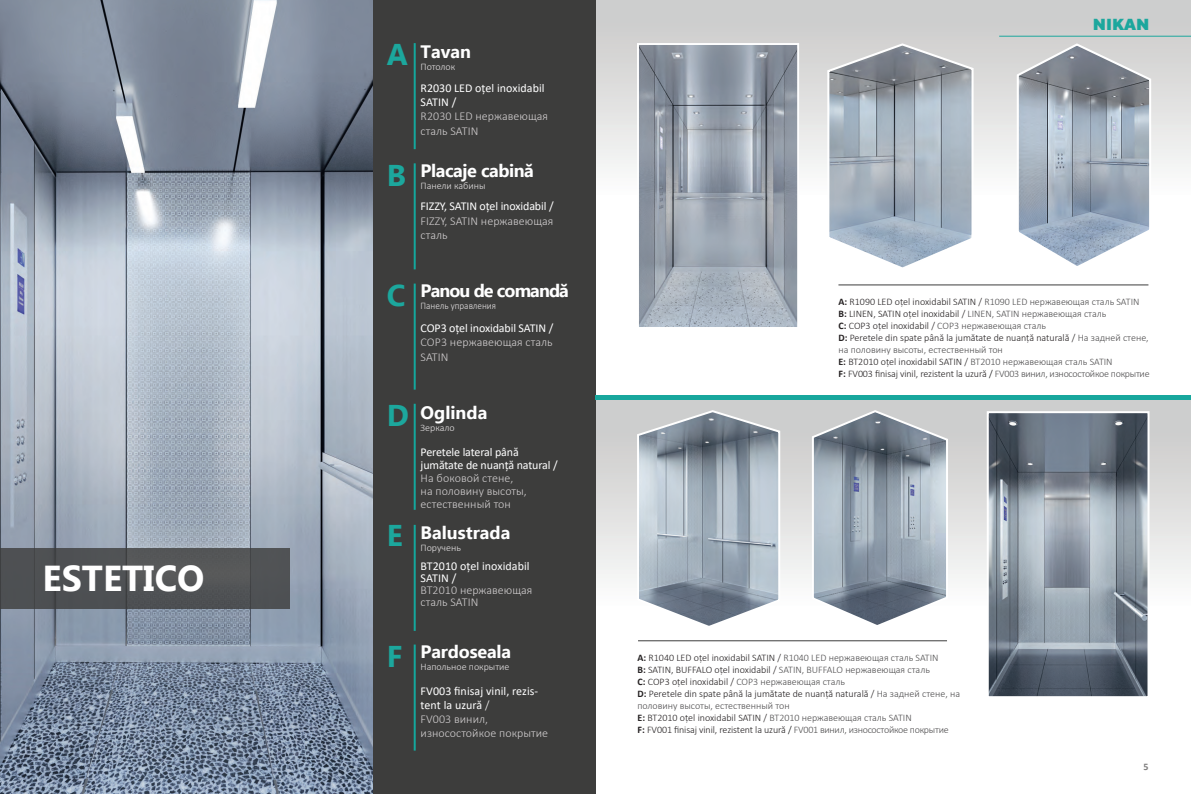
<style>
.page{position:relative;width:1191px;height:794px;background:#fff}
.page>*{position:absolute;margin:0;border:0;box-sizing:border-box;transform-origin:0 0}
.t1{font:700 36px "Gadugi";color:#fff}
.t2{font:700 30px "Ebrima";color:#1ca79d}
.t3{font:700 30px "Gadugi";color:#1ca79d}
.t4{font:700 18px "Ebrima";letter-spacing:-.01em;color:#fff}
.t5{font:700 18px "Ebrima";letter-spacing:-.05em;color:#fff}
.t6{font:900 16px "TT Norms Pro";color:#1ca79d}
.t7{font:300 12px/14.4px "Calibri";letter-spacing:.005em;color:#d1cecf}
.t8{font:12px/14.4px "Calibri";letter-spacing:.005em;color:#fff}
.t9{font:300 10px "Calibri";color:#4e4d4e}
.t10{font:300 10px/12px "Calibri";letter-spacing:-.01em;color:#231f20}
.t11{font:300 10px "Calibri";color:#e5e2e3}
.t12{font:300 10px "Calibri";color:#e5e2e3;scale:.92 1}
.t13{font:700 10px "Calibri";color:#7f7e7e}
.s1{font-weight:400;color:#fff}
.s2{font-weight:700;color:#231f20}
.s3{color:#231f20}
.s4{font-weight:700}
.s5{color:#4e4d4e}
.s6{color:#000}
.s7{font-weight:300}
</style>
<div class="page">
<div style="left:595px;top:397px;width:596px;height:397px;background:linear-gradient(to bottom,#cdd0cf,#fff)"></div>
<div style="left:595px;top:0;width:596px;height:397px;background:linear-gradient(to bottom,#d4d4d4,#fff)"></div>
<img style="left:0;top:0;width:372px;height:794px">
<img style="left:640px;top:46px;width:156px;height:280px">
<div style="left:637px;top:43px;width:162px;height:286px;border:2px solid #fff"></div>
<svg style="left:1015px;top:42px;width:137px;height:228px"></svg>
<svg style="left:825px;top:42px;width:149px;height:229px"></svg>
<img style="left:989px;top:414px;width:157px;height:281px">
<div style="left:986px;top:411px;width:163px;height:287px;border:2px solid #fff"></div>
<svg style="left:810px;top:409px;width:139px;height:219px"></svg>
<svg style="left:635px;top:409px;width:146px;height:220px"></svg>
<div style="left:372px;top:0;width:223px;height:794px;background:#3d3d3c"></div>
<hr style="left:595px;top:395px;width:596px;height:4px;background:#18a79d">
<hr style="left:999px;top:36px;width:192px;height:1px;background:#1ca79d">
<div style="left:0;top:548px;width:289px;height:60px;background:#4f5154"></div>
<hr style="left:638px;top:640px;width:309px;height:1px;background:#3d3d3d">
<hr style="left:838px;top:284px;width:310px;height:1px;background:#3d3d3d">
<hr style="left:414px;top:43px;width:2px;height:106px;background:#14a79d">
<hr style="left:414px;top:163px;width:2px;height:106px;background:#14a79d">
<hr style="left:414px;top:283px;width:2px;height:106px;background:#14a79d">
<hr style="left:414px;top:404px;width:2px;height:106px;background:#14a79d">
<hr style="left:414px;top:525px;width:2px;height:106px;background:#14a79d">
<hr style="left:414px;top:644px;width:2px;height:106px;background:#14a79d">
<p class="t1" style="left:43px;top:557px;width:163px">ESTETICO</p>
<h3 class="t6" style="left:1092px;top:14px;width:58px">NIKAN</h3>
<h2 class="t3" style="left:387px;top:36px;width:23px">A</h2>
<h3 class="t4" style="left:420px;top:38px;width:52px">Tavan</h3>
<p class="t11" style="left:420px;top:61px;width:36px">Потолок</p>
<p class="t8" style="left:420px;top:80px;width:125px">R2030 LED oțel inoxidabil<br>SATIN /</p>
<p class="t7" style="left:420px;top:109px;width:129px">R2030 LED нержавеющая сталь SATIN</p>
<h2 class="t2" style="left:387px;top:151px;width:21px">B</h2>
<h3 class="t4" style="left:420px;top:156px;width:115px">Placaje cabină</h3>
<p class="t11" style="left:420px;top:179px;width:66px">Панели кабины</p>
<p class="t7" style="left:420px;top:199px;width:135px;text-align:justify"><span class="s1">FIZZY, SATIN oțel inoxidabil / </span>FIZZY, SATIN нержавеющая сталь</p>
<h2 class="t2" style="left:387px;top:271px;width:20px">C</h2>
<h3 class="t5" style="left:420px;top:276px;width:150px">Panou de comandă</h3>
<p class="t12" style="left:420px;top:300px;width:83px">Панель управления</p>
<p class="t7" style="left:420px;top:321px;width:134px;text-align:justify"><span class="s1">COP3 oțel inoxidabil SATIN / </span>COP3 нержавеющая сталь SATIN</p>
<p class="t9" style="left:838px;top:295px;width:302px"><span class="s2">A:</span> <span class="s3">R1090 LED oțel inoxidabil SATIN /</span> R1090 LED нержавеющая сталь SATIN</p>
<p class="t9" style="left:838px;top:307px;width:269px"><span class="s2">B:</span> <span class="s3">LINEN, SATIN oțel inoxidabil /</span> LINEN, SATIN нержавеющая сталь</p>
<p class="t9" style="left:838px;top:319px;width:209px"><span class="s2">C:</span> <span class="s3">COP3 oțel inoxidabil /</span> COP3 нержавеющая сталь</p>
<p class="t10" style="left:838px;top:332px;width:312px"><span class="s4">D:</span> Peretele din spate până la jumătate de nuanță naturală / <span class="s5">На задней стене, на половину высоты, естественный тон</span></p>
<p class="t9" style="left:838px;top:355px;width:276px"><span class="s2">E:</span> <span class="s3">BT2010 oțel inoxidabil SATIN /</span> BT2010 нержавеющая сталь SATIN</p>
<p class="t10" style="left:838px;top:368px;width:313px"><span class="s4">F:</span> FV003 finisaj vinil, rezistent la uzură <span class="s6">/</span> <span class="s5">FV003 винил, износостойкое покрытие</span></p>
<h2 class="t2" style="left:387px;top:392px;width:24px">D</h2>
<h3 class="t4" style="left:466px;top:398px;width:15px">zi</h3>
<p class="t4" style="left:420px;top:398px;width:68px">Oglinda</p>
<p class="t11" style="left:420px;top:421px;width:36px">Зеркало</p>
<p class="t11" style="left:449px;top:421px;width:6px">а</p>
<p class="t8" style="left:420px;top:445px;width:139px;line-height:13px">Peretele lateral până jumătate de nuanță natural /</p>
<p class="t7" style="left:420px;top:471px;width:108px;line-height:13px">На боковой стене, на половину высоты, естественный тон</p>
<h2 class="t2" style="left:387px;top:512px;width:17px">E</h2>
<h3 class="t4" style="left:420px;top:518px;width:91px">Balustrada</h3>
<p class="t11" style="left:420px;top:542px;width:42px">Поручень</p>
<p class="t8" style="left:420px;top:560px;width:110px;line-height:12px">BT2010 oțel inoxidabil<br>SATIN /</p>
<p class="t7" style="left:420px;top:584px;width:113px;line-height:12px">BT2010 нержавеющая сталь SATIN</p>
<h2 class="t2" style="left:387px;top:632px;width:17px">F</h2>
<h3 class="t4" style="left:420px;top:637px;width:92px">Pardoseala</h3>
<p class="t11" style="left:420px;top:661px;width:90px">Напольное покрытие</p>
<p class="t8" style="left:420px;top:683px;width:119px;line-height:14px">FV003 finisaj vinil, rezis&shy;tent la uzură <span class="s7">/</span></p>
<p class="t7" style="left:420px;top:711px;width:129px;line-height:14px">FV003 винил, износостойкое покрытие</p>
<p class="t9" style="left:637px;top:651px;width:302px"><span class="s2">A:</span> <span class="s3">R1040 LED oțel inoxidabil SATIN /</span> R1040 LED нержавеющая сталь SATIN</p>
<p class="t9" style="left:637px;top:663px;width:294px"><span class="s2">B:</span> <span class="s3">SATIN, BUFFALO oțel inoxidabil /</span> SATIN, BUFFALO нержавеющая сталь</p>
<p class="t9" style="left:637px;top:675px;width:209px"><span class="s2">C:</span> <span class="s3">COP3 oțel inoxidabil /</span> COP3 нержавеющая сталь</p>
<p class="t10" style="left:637px;top:687px;width:324px"><span class="s4">D:</span> Peretele din spate până la jumătate de nuanță naturală / <span class="s5">На задней стене, на половину высоты, естественный тон</span></p>
<p class="t9" style="left:637px;top:711px;width:276px"><span class="s2">E:</span> <span class="s3">BT2010 oțel inoxidabil SATIN /</span> BT2010 нержавеющая сталь SATIN</p>
<p class="t10" style="left:637px;top:723px;width:313px"><span class="s4">F:</span> FV001 finisaj vinil, rezistent la uzură <span class="s6">/</span> <span class="s5">FV001 винил, износостойкое покрытие</span></p>
<p class="t13" style="left:1143px;top:759px;width:7px">5</p>
</div>
